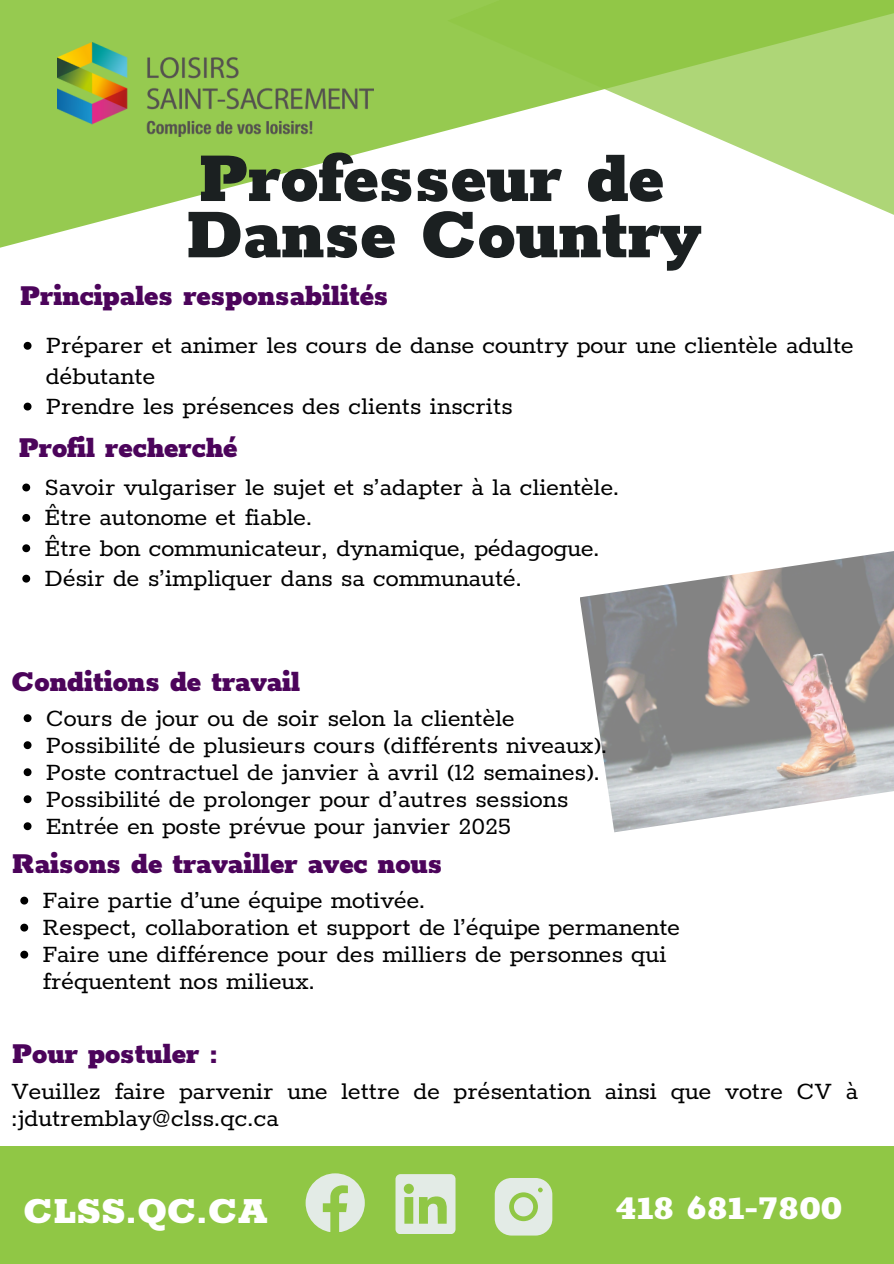
<style>
.page{position:relative;width:894px;height:1264px;background:#fff}
.page>*{position:absolute;margin:0;border:0;box-sizing:border-box;transform-origin:0 0}
.t1{font:900 77.85px/56.2px "Rokkitt";color:#1b2021}
.t2{font:900 40.2px "Rokkitt";color:#fff}
.t3{font:900 36.3px "Rokkitt";color:#fff}
.t4{font:900 31.5px "Rokkitt";color:#4c045b}
.t5{font:27px/27px "Rokkitt";color:#000}
</style>
<div class="page">
<svg style="left:0;top:0;width:446px;height:248px;fill:#96ca50"></svg>
<svg style="left:446px;top:0;width:447px;height:215px"></svg>
<svg style="left:24px;top:714px;width:8px;height:8px"></svg>
<svg style="left:24px;top:741px;width:8px;height:8px"></svg>
<svg style="left:24px;top:768px;width:8px;height:8px"></svg>
<svg style="left:24px;top:795px;width:8px;height:8px"></svg>
<svg style="left:24px;top:822px;width:8px;height:8px"></svg>
<img style="left:58px;top:42px;width:316px;height:95px">
<div style="left:0;top:1146px;width:893px;height:117px;background:#90c745"></div>
<svg style="left:305px;top:1173px;width:60px;height:58px"></svg>
<svg style="left:395px;top:1174px;width:60px;height:59px"></svg>
<svg style="left:494px;top:1178px;width:58px;height:57px"></svg>
<svg style="left:22px;top:483px;width:8px;height:8px"></svg>
<svg style="left:22px;top:514px;width:8px;height:8px"></svg>
<svg style="left:22px;top:544px;width:8px;height:8px"></svg>
<svg style="left:22px;top:574px;width:8px;height:8px"></svg>
<img style="left:580px;top:551px;width:313px;height:281px">
<svg style="left:24px;top:342px;width:8px;height:8px"></svg>
<svg style="left:24px;top:402px;width:8px;height:8px"></svg>
<svg style="left:20px;top:896px;width:8px;height:8px"></svg>
<svg style="left:20px;top:923px;width:8px;height:8px"></svg>
<svg style="left:20px;top:950px;width:8px;height:8px"></svg>
<p class="t1" style="left:184px;top:153px;width:518px">Professeur de<br>Danse Country</p>
<p class="t4" style="left:20px;top:279px;width:370px">Principales responsabilités</p>
<p class="t5" style="left:46px;top:331px;width:809px;line-height:30.3px">Préparer et animer les cours de danse country pour une clientèle adulte débutante</p>
<h4 class="t5" style="left:46px;top:393px;width:468px">Prendre les présences des clients inscrits</h4>
<p class="t4" style="left:18px;top:431px;width:221px">Profil recherché</p>
<p class="t5" style="left:45px;top:474px;width:576px">Savoir vulgariser le sujet et s’adapter à la clientèle.</p>
<p class="t5" style="left:45px;top:505px;width:269px">Être autonome et fiable.</p>
<p class="t5" style="left:45px;top:535px;width:556px">Être bon communicateur, dynamique, pédagogue.</p>
<p class="t5" style="left:45px;top:565px;width:478px">Désir de s’impliquer dans sa communauté.</p>
<p class="t4" style="left:11px;top:665px;width:290px">Conditions de travail</p>
<p class="t5" style="left:46px;top:705px;width:470px">Cours de jour ou de soir selon la clientèle</p>
<h1 class="t5" style="left:46px;top:732px;width:562px">Possibilité de plusieurs cours (différents niveaux).</h1>
<h4 class="t5" style="left:46px;top:759px;width:555px">Poste contractuel de janvier à avril (12 semaines).</h4>
<p class="t5" style="left:46px;top:786px;width:524px">Possibilité de prolonger pour d’autres sessions</p>
<p class="t5" style="left:46px;top:813px;width:466px">Entrée en poste prévue pour janvier 2025</p>
<p class="t4" style="left:11px;top:847px;width:432px">Raisons de travailler avec nous</p>
<h4 class="t5" style="left:43px;top:887px;width:384px">Faire partie d’une équipe motivée.</h4>
<p class="t5" style="left:43px;top:914px;width:638px">Respect, collaboration et support de l’équipe permanente</p>
<h2 class="t5" style="left:43px;top:941px;width:625px">Faire une différence pour des milliers de personnes qui fréquentent nos milieux.</h2>
<p class="t4" style="left:11px;top:1037px;width:208px">Pour postuler :</p>
<p class="t5" style="left:11px;top:1078px;width:847px">Veuillez faire parvenir une lettre de présentation ainsi que votre CV à :jdutremblay@clss.qc.ca</p>
<h4 class="t2" style="left:23px;top:1189px;width:246px">CLSS.QC.CA</h4>
<p class="t3" style="left:614px;top:1188px;width:229px">418 681-7800</p>
</div>
